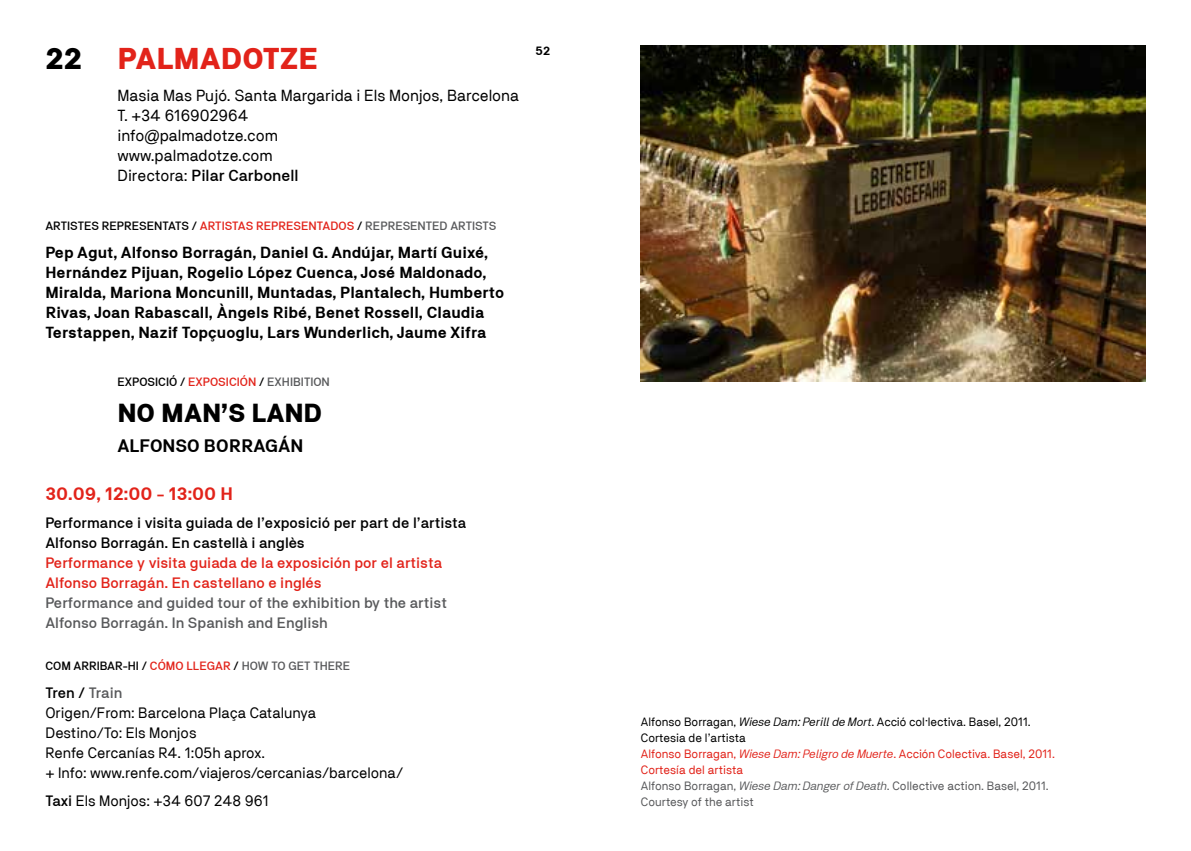
<style>
.page{position:relative;width:1191px;height:851px;background:#fff}
.page>*{position:absolute;margin:0;border:0;box-sizing:border-box;transform-origin:0 0}
.t1{font:900 30px "NB Akademie Std";color:#e2231a}
.t2{font:900 26px "NB Akademie Std";color:#000}
.t3{font:700 18px "NB Akademie Std";color:#e2231a}
.t4{font:700 18px "NB Akademie Std";color:#000}
.t5{font:700 16px/20px "NB Akademie Std";color:#000}
.t6{font:16px/20px "NB Akademie Std";color:#000}
.t7{font:15px/20px "NB Akademie Std";color:#000}
.t8{font:500 15px/20px "NB Akademie Std";color:#000}
.t9{font:500 15px/20px "NB Akademie Std";color:#e2231a}
.t10{font:500 15px/20px "NB Akademie Std";color:#58595b}
.t11{font:12px/16px "NB Akademie Std";color:#000}
.t12{font:500 12px "NB Akademie Std";color:#000}
.t13{font:500 12px "NB Akademie Std";color:#58595b}
.t14{font:500 12px "NB Akademie Std";color:#e2231a}
.t15{font:700 12px "NB Akademie Std";color:#000}
.s1{color:#000}
.s2{font-weight:500}
.s3{color:#e2231a}
.s4{color:#58595b}
.s5{font-weight:500;color:#58595b}
.s6{font-style:italic}
.s7{font-style:italic;color:#e2231a}
.s8{font-style:italic;color:#58595b}
</style>
<div class="page">
<img style="left:641px;top:45px;width:504px;height:336px">
<h1 class="t1" style="left:45px;top:42px;width:274px"><span class="s1">22</span> PALMADOTZE</h1>
<h3 class="t6" style="left:117px;top:86px;width:403px">Masia Mas Pujó. Santa Margarida i Els Monjos, Barcelona<br>T. +34 616902964<br>info@palmadotze.com<br>www.palmadotze.com<br>Directora: <span class="s2">Pilar Carbonell</span></h3>
<p class="t12" style="left:45px;top:218px;width:452px">ARTISTES REPRESENTATS / <span class="s3">ARTISTAS REPRESENTADOS</span> / <span class="s4">REPRESENTED ARTISTS</span></p>
<p class="t5" style="left:45px;top:242px;width:460px">Pep Agut, Alfonso Borragán, Daniel G. Andújar, Martí Guixé, Hernández Pijuan, Rogelio López Cuenca, José Maldonado, Miralda, Mariona Moncunill, Muntadas, Plantalech, Humberto Rivas, Joan Rabascall, Àngels Ribé, Benet Rossell, Claudia Terstappen, Nazif Topçuoglu, Lars Wunderlich, Jaume Xifra</p>
<p class="t12" style="left:117px;top:374px;width:22px">Exposici</p>
<p class="t14" style="left:169px;top:374px;width:41px"><span class="s1">ó /</span> Exposici</p>
<p class="t13" style="left:240px;top:374px;width:57px"><span class="s3">ón</span> <span class="s1">/</span> Exhibition</p>
<h2 class="t2" style="left:117px;top:398px;width:169px">NO MAN’S LAND</h2>
<h3 class="t4" style="left:117px;top:435px;width:25px">Alfonso</h3>
<h3 class="t4" style="left:204px;top:435px;width:26px">Borragán</h3>
<h3 class="t3" style="left:45px;top:483px;width:189px">30.09, 12:00 - 13:00 H</h3>
<p class="t8" style="left:45px;top:512px;width:422px">Performance i visita guiada de l’exposició per part de l’artista<br>Alfonso Borragán. En castellà i anglès</p>
<p class="t9" style="left:45px;top:552px;width:398px">Performance y visita guiada de la exposición por el artista<br>Alfonso Borragán. En castellano e inglés</p>
<p class="t10" style="left:45px;top:592px;width:403px">Performance and guided tour of the exhibition by the artist<br>Alfonso Borragán. In Spanish and English</p>
<p class="t12" style="left:45px;top:658px;width:37px">Com arribar</p>
<p class="t14" style="left:123px;top:658px;width:72px"><span class="s1">-hi /</span> Cómo llegar</p>
<p class="t13" style="left:233px;top:658px;width:18px"><span class="s1">/</span> How</p>
<p class="t13" style="left:271px;top:658px;width:26px">to get</p>
<p class="t13" style="left:313px;top:658px;width:23px">there</p>
<p class="t7" style="left:45px;top:682px;width:359px"><span class="s2">Tren /</span> <span class="s5">Train<br></span>Origen/From: Barcelona Plaça Catalunya<br>Destino/To: Els Monjos<br>Renfe Cercanías R4. 1:05h aprox.<br>+ Info: www.renfe.com/viajeros/cercanias/barcelona/</p>
<p class="t7" style="left:45px;top:790px;width:225px"><span class="s2">Taxi</span> Els Monjos: +34 607 248 961</p>
<p class="t15" style="left:535px;top:44px;width:16px">52</p>
<p class="t11" style="left:641px;top:713px;width:415px">Alfonso Borragan, <span class="s6">Wiese Dam: Perill de Mort</span>. Acció col·lectiva. Basel, 2011.<br>Cortesia de l’artista<br><span class="s3">Alfonso Borragan,</span> <span class="s7">Wiese Dam: Peligro de Muerte</span><span class="s3">. Acción Colectiva. Basel, 2011.<br>Cortesía del artista<br></span><span class="s4">Alfonso Borragan,</span> <span class="s8">Wiese Dam: Danger of Death</span><span class="s4">. Collective action. Basel, 2011.<br>Courtesy of the artist</span></p>
</div>
